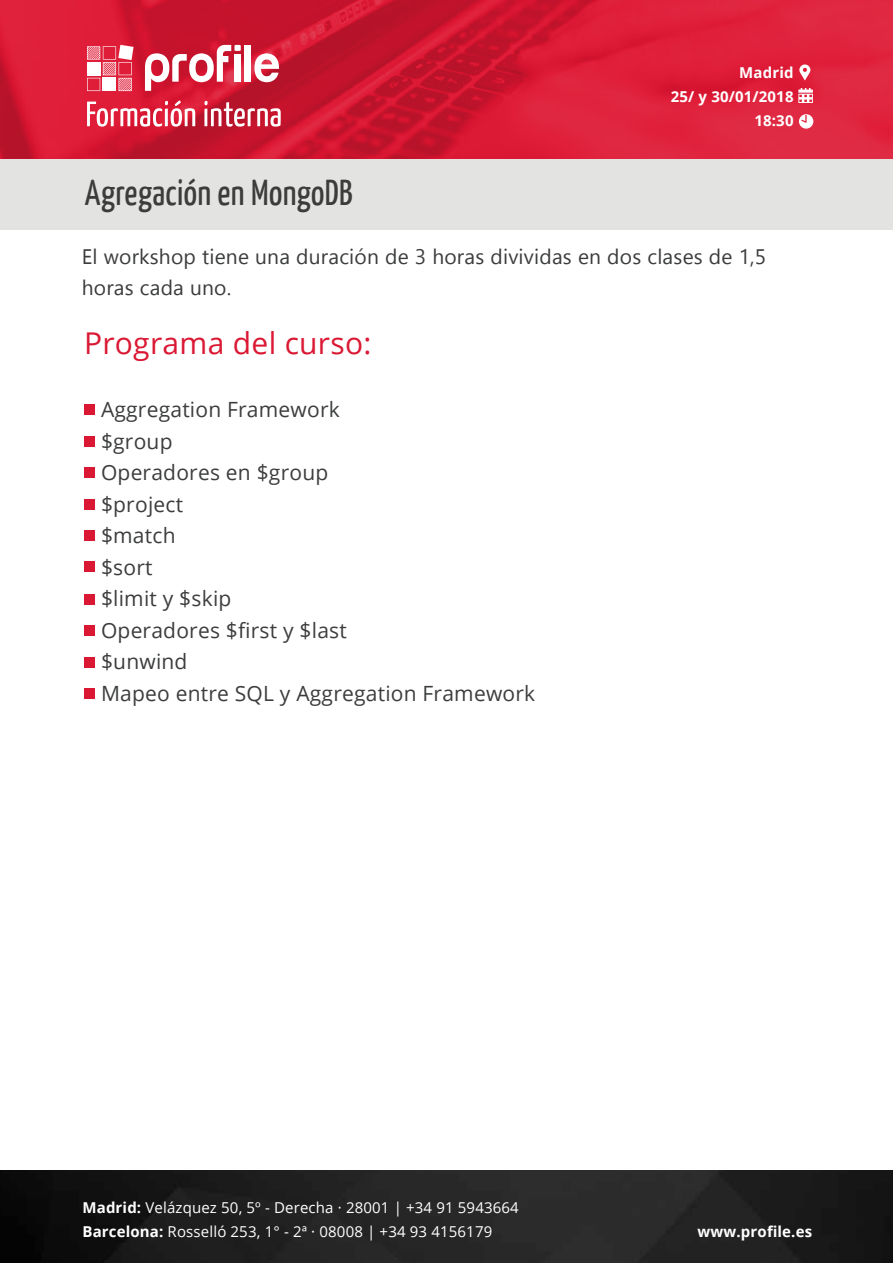
<style>
.page{position:relative;width:893px;height:1263px;background:#fff}
.page>*{position:absolute;margin:0;border:0;box-sizing:border-box;transform-origin:0 0}
.t1{font:36px "Yanone Kaffeesatz";letter-spacing:.01em;color:#3c3c3b}
.t2{font:30px "Open Sans";letter-spacing:.01em;color:#da1833}
.t3{font:21px/31.5px "Open Sans";letter-spacing:.01em;color:#3c3d3d}
.t4{font:21px "Segoe UI Emoji";color:#3c3d3d}
.t5{font:15px/24px "Open Sans";letter-spacing:.01em;color:#fff}
.t6{font:700 15px/24px "Open Sans";letter-spacing:.01em;color:#fff;text-align:right}
.s1{font-weight:700}
</style>
<div class="page">
<img style="left:0;top:0;width:893px;height:159px">
<div style="left:0;top:159px;width:893px;height:71px;background:#e3e3e2"></div>
<div style="left:245px;top:45px;width:6px;height:37px;background:#fff"></div>
<svg style="left:254px;top:53px;width:25px;height:29px"></svg>
<svg style="left:145px;top:45px;width:96px;height:46px"></svg>
<svg style="left:87px;top:45px;width:47px;height:46px"></svg>
<svg style="left:87px;top:100px;width:108px;height:27px"></svg>
<svg style="left:204px;top:101px;width:77px;height:26px"></svg>
<img style="left:0;top:1170px;width:893px;height:93px">
<svg style="left:799px;top:64px;width:11px;height:17px"></svg>
<svg style="left:798px;top:88px;width:15px;height:15px"></svg>
<svg style="left:799px;top:114px;width:14px;height:15px"></svg>
<div style="left:84px;top:404px;width:11px;height:11px;background:#da1833"></div>
<div style="left:84px;top:436px;width:11px;height:10px;background:#da1833"></div>
<div style="left:84px;top:467px;width:11px;height:11px;background:#da1833"></div>
<div style="left:84px;top:499px;width:11px;height:10px;background:#da1833"></div>
<div style="left:84px;top:530px;width:11px;height:11px;background:#da1833"></div>
<div style="left:84px;top:561px;width:11px;height:11px;background:#da1833"></div>
<div style="left:84px;top:594px;width:11px;height:11px;background:#da1833"></div>
<div style="left:84px;top:626px;width:11px;height:10px;background:#da1833"></div>
<div style="left:84px;top:657px;width:11px;height:11px;background:#da1833"></div>
<div style="left:84px;top:688px;width:11px;height:10px;background:#da1833"></div>
<h1 class="t1" style="left:85px;top:179px;width:269px">Agregación en MongoDB</h1>
<p class="t6" style="left:671px;top:62px;width:124px">Madrid<br>25/ y 30/01/2018<br>18:30</p>
<p class="t4" style="left:93px;top:248px;width:188px">● □ ▲□ ▼■ ◆■</p>
<p class="t4" style="left:415px;top:248px;width:121px">✓ □ ▲ ❖❖</p>
<p class="t4" style="left:563px;top:248px;width:141px">▲ ■ □▲ ●▲▲</p>
<p class="t4" style="left:190px;top:280px;width:38px">◆■□</p>
<h2 class="t2" style="left:84px;top:331px;width:289px">Programa del curso:</h2>
<p class="t3" style="left:101px;top:396px;width:436px">Aggregation Framework<br>$group<br>Operadores en $group<br>$project<br>$match<br>$sort<br>$limit y $skip<br>Operadores $first y $last<br>$unwind<br>Mapeo entre SQL y Aggregation Framework</p>
<p class="t5" style="left:82px;top:1197px;width:438px"><span class="s1">Madrid:</span> Velázquez 50, 5º - Derecha · 28001 | +34 91 5943664<br><span class="s1">Barcelona:</span> Rosselló 253, 1° - 2ª · 08008 | +34 93 4156179</p>
<p class="t6" style="left:698px;top:1219px;width:116px">www.profile.es</p>
</div>
